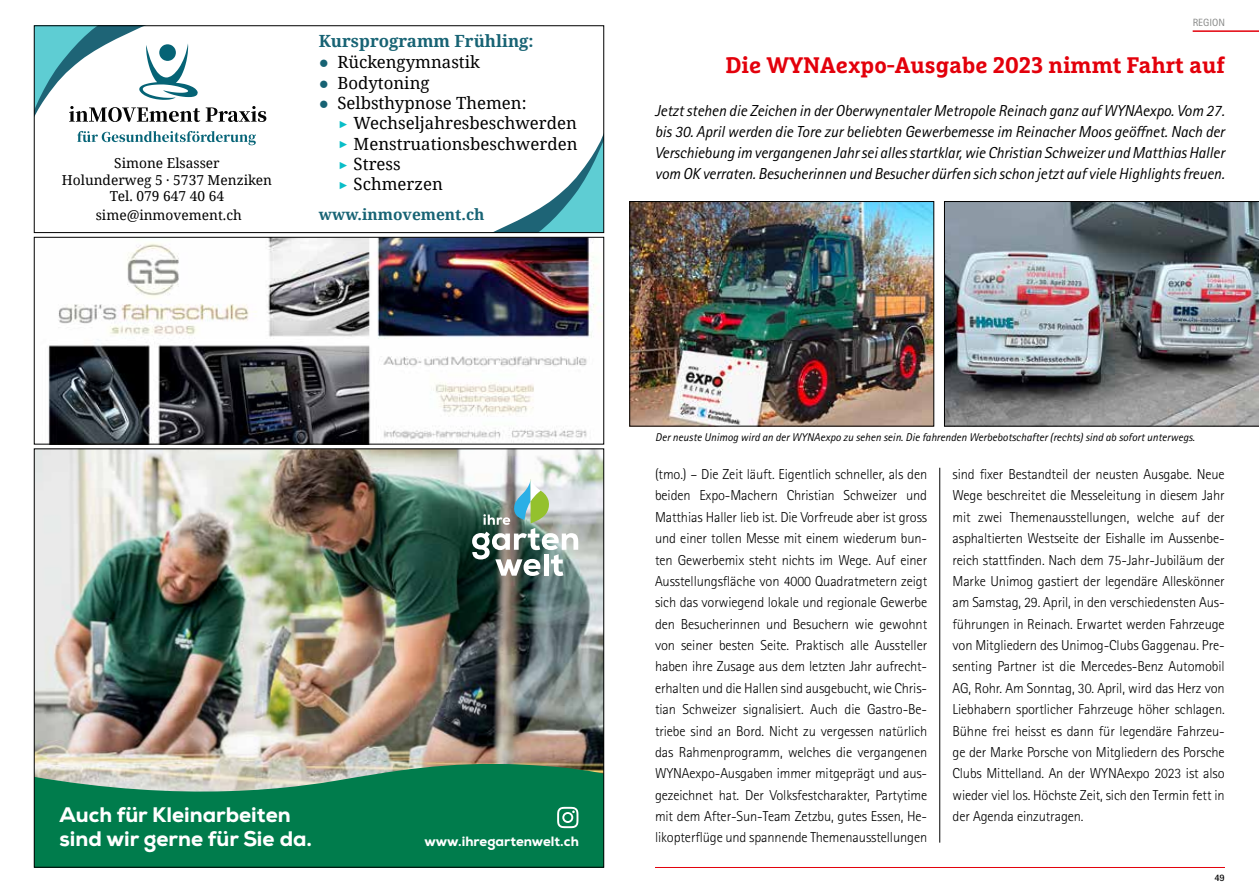
<style>
.page{position:relative;width:1259px;height:893px;background:#fff}
.page>*{position:absolute;margin:0;border:0;box-sizing:border-box;transform-origin:0 0}
.t1{font:700 22.5px "Marselis Slab Pro";color:#e3000b}
.t2{font:800 21px/24px "Nexa";color:#fff}
.t3{font:16.8px/20.4px "Noto Serif";color:#000}
.t4{font:700 16.8px "Noto Serif";color:#176374}
.t5{font:italic 15.9px/21px "Rotis Sans Serif Std";letter-spacing:-.005em;color:#000;text-align:justify}
.t6{font:700 15.45px "Noto Serif";color:#176374}
.t7{font:300 14.4px/21.3px "Rotis Sans Serif Std";letter-spacing:-.01em;color:#000;text-align:justify}
.t8{font:13.8px/16.5px "Noto Serif";color:#000;text-align:center}
.t9{font:800 13.5px "Nexa";color:#fff}
.t10{font:italic 11.25px "Rotis Sans Serif Std";color:#000}
.t11{font:10.5px "Rotis Sans Serif Std";color:#868786}
.t12{font:700 9.9px "Rotis Sans Serif Std";color:#000}
.s1{color:#176374}
.s2{font-size:12.15px;color:#0abec8}
</style>
<div class="page">
<img style="left:48px;top:239px;width:554px;height:203px">
<div style="left:34px;top:237px;width:570px;height:207px;border:1px solid #000"></div>
<img style="left:36px;top:451px;width:566px;height:310px">
<img style="left:472px;top:479px;width:106px;height:97px">
<svg style="left:36px;top:761px;width:566px;height:104px;background:#23895e"></svg>
<svg style="left:557px;top:807px;width:21px;height:21px"></svg>
<hr style="left:1192px;top:30px;width:67px;height:2px;background:#e3000b">
<hr style="left:655px;top:867px;width:570px;height:1px;background:#e3000b">
<img style="left:631px;top:203px;width:301px;height:221px">
<div style="left:629px;top:201px;width:305px;height:225px;border:1px solid #000"></div>
<img style="left:944px;top:201px;width:315px;height:225px">
<hr style="left:939px;top:468px;width:1px;height:375px;background:#000">
<svg style="left:36px;top:28px;width:230px;height:117px"></svg>
<svg style="left:495px;top:138px;width:107px;height:93px"></svg>
<div style="left:34px;top:26px;width:570px;height:207px;border:1px solid #000"></div>
<p class="t8" style="left:62px;top:154px;width:212px">Simone Elsasser<br>Holunderweg 5 · 5737 Menziken<br>Tel. 079 647 40 64</p>
<p class="t8" style="left:96px;top:206px;width:148px">sime@inmovement.ch</p>
<p class="t4" style="left:319px;top:29px;width:216px">Kursprogramm Frühling:</p>
<p class="t3" style="left:319px;top:51px;width:163px"><span class="s1">●</span> Rückengymnastik</p>
<p class="t3" style="left:319px;top:72px;width:112px"><span class="s1">●</span> Bodytoning</p>
<p class="t3" style="left:337px;top:92px;width:242px;text-indent:-18px"><span class="s1">●</span> Selbsthypnose Themen:<br><span class="s2">►</span> Wechseljahresbeschwerden <span class="s2">►</span> Menstruationsbeschwerden <span class="s2">►</span> Stress<br><span class="s2">►</span> Schmerzen</p>
<p class="t6" style="left:319px;top:203px;width:167px">www.inmovement.ch</p>
<p class="t11" style="left:1192px;top:16px;width:34px">REGION</p>
<h1 class="t1" style="left:725px;top:51px;width:501px">Die WYNAexpo-Ausgabe 2023 nimmt Fahrt auf</h1>
<p class="t5" style="left:655px;top:100px;width:571px">Jetzt stehen die Zeichen in der Oberwynentaler Metropole Reinach ganz auf WYNAexpo. Vom 27. bis 30. April werden die Tore zur beliebten Gewerbemesse im Reinacher Moos geöffnet. Nach der Verschiebung im vergangenen Jahr sei alles startklar, wie Christian Schweizer und Matthias Haller vom OK verraten. Besucherinnen und Besucher dürfen sich schon jetzt auf viele Highlights freuen.</p>
<h2 class="t2" style="left:60px;top:802px;width:254px">Auch für Kleinarbeiten sind wir gerne für Sie da.</h2>
<p class="t9" style="left:424px;top:832px;width:156px">www.ihregartenwelt.ch</p>
<p class="t10" style="left:655px;top:430px;width:541px">Der neuste Unimog wird an der WYNAexpo zu sehen sein. Die fahrenden Werbebotschafter (rechts) sind ab sofort unterwegs.</p>
<p class="t7" style="left:655px;top:464px;width:274px">(tmo.) – Die Zeit läuft. Eigentlich schneller, als den beiden Expo-Machern Christian Schweizer und Matthias Haller lieb ist. Die Vorfreude aber ist gross und einer tollen Messe mit einem wiederum bun&shy;ten Gewerbemix steht nichts im Wege. Auf einer Ausstellungsfläche von 4000 Quadratmetern zeigt sich das vorwiegend lokale und regionale Gewerbe den Besucherinnen und Besuchern wie gewohnt von seiner besten Seite. Praktisch alle Aussteller haben ihre Zusage aus dem letzten Jahr aufrecht&shy;erhalten und die Hallen sind ausgebucht, wie Chris&shy;tian Schweizer signalisiert. Auch die Gastro-Be&shy;triebe sind an Bord. Nicht zu vergessen natürlich das Rahmenprogramm, welches die vergangenen WYNAexpo-Ausgaben immer mitgeprägt und aus&shy;gezeichnet hat. Der Volksfestcharakter, Partytime mit dem After-Sun-Team Zetzbu, gutes Essen, He&shy;likopterflüge und spannende Themenausstellungen</p>
<p class="t7" style="left:952px;top:464px;width:274px">sind fixer Bestandteil der neusten Ausgabe. Neue Wege beschreitet die Messeleitung in diesem Jahr mit zwei Themenausstellungen, welche auf der asphaltierten Westseite der Eishalle im Aussenbe&shy;reich stattfinden. Nach dem 75-Jahr-Jubiläum der Marke Unimog gastiert der legendäre Alleskönner am Samstag, 29. April, in den verschiedensten Aus&shy;führungen in Reinach. Erwartet werden Fahrzeuge von Mitgliedern des Unimog-Clubs Gaggenau. Pre&shy;senting Partner ist die Mercedes-Benz Automobil AG, Rohr. Am Sonntag, 30. April, wird das Herz von Liebhabern sportlicher Fahrzeuge höher schlagen.<br>Bühne frei heisst es dann für legendäre Fahrzeu&shy;ge der Marke Porsche von Mitgliedern des Porsche Clubs Mittelland. An der WYNAexpo 2023 ist also wieder viel los. Höchste Zeit, sich den Termin fett in der Agenda einzutragen.</p>
<p class="t12" style="left:1214px;top:871px;width:12px">49</p>
</div>
